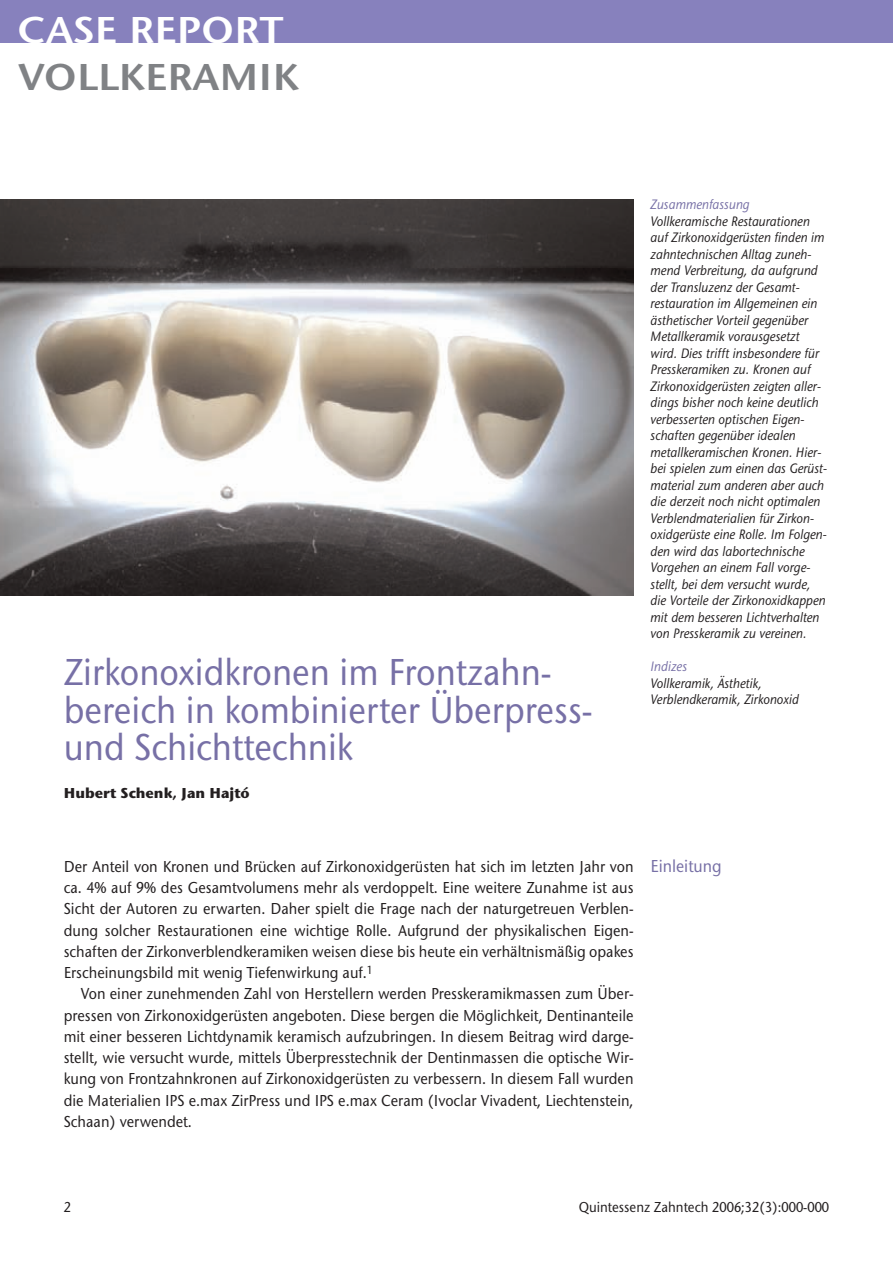
<style>
.page{position:relative;width:893px;height:1263px;background:#fff}
.page>*{position:absolute;margin:0;border:0;box-sizing:border-box;transform-origin:0 0}
.t1{font:500 39px/37.5px "Stone Sans Itc T";color:#7770a6;scale:.9 1}
.t2{font:39px "Stone Sans Itc T Semi";color:#808285;scale:1.1 1}
.t3{font:39px "Stone Sans Itc T Semi";color:#fff;scale:1.1 1}
.t4{font:500 18px "Stone Sans Itc T";color:#7770a6;scale:.9 1}
.t5{font:500 16.5px/21.3px "Stone Sans Itc T";color:#231f20;text-align:justify;scale:.9 1}
.t6{font:500 15px "Stone Sans Itc T";color:#231f20;scale:.9 1}
.t7{font:700 15px "Stone Sans Itc T";color:#231f20}
.t8{font:italic 500 14.25px/16.5px "Stone Sans Itc T";color:#231f20;scale:.9 1}
.t9{font:italic 500 14.25px "Stone Sans Itc T";color:#7770a6;scale:.9 1}
</style>
<div class="page">
<svg style="left:0;top:0;width:893px;height:596px"></svg>
<svg style="left:681px;top:44px;width:183px;height:150px"></svg>
<h1 class="t3" style="left:17px;top:15px;width:243px">CASE REPORT</h1>
<h1 class="t2" style="left:19px;top:62px;width:256px">VOLLKERAMIK</h1>
<h1 class="t1" style="left:64px;top:657px;width:589px">Zirkonoxidkronen im Frontzahn&shy;bereich in kombinierter Überpress&shy;und Schichttechnik</h1>
<p class="t7" style="left:64px;top:787px;width:187px">Hubert Schenk, Jan Hajtó</p>
<p class="t9" style="left:651px;top:199px;width:111px">Zusammenfassung</p>
<p class="t8" style="left:651px;top:214px;width:198px">Vollkeramische Restaurationen auf Zirkonoxidgerüsten finden im zahntechnischen Alltag zuneh&shy;mend Verbreitung, da aufgrund der Transluzenz der Gesamt&shy;restauration im Allgemeinen ein ästhetischer Vorteil gegenüber<br>Metallkeramik vorausgesetzt wird. Dies trifft insbesondere für<br>Presskeramiken zu. Kronen auf<br>Zirkonoxidgerüsten zeigten aller&shy;dings bisher noch keine deutlich verbesserten optischen Eigen&shy;schaften gegenüber idealen metallkeramischen Kronen. Hier&shy;bei spielen zum einen das Gerüst&shy;material zum anderen aber auch die derzeit noch nicht optimalen<br>Verblendmaterialien für Zirkon&shy;oxidgerüste eine Rolle. Im Folgen&shy;den wird das labortechnische<br>Vorgehen an einem Fall vorge&shy;stellt, bei dem versucht wurde, die Vorteile der Zirkonoxidkappen mit dem besseren Lichtverhalten von Presskeramik zu vereinen.</p>
<p class="t9" style="left:651px;top:661px;width:42px">Indizes</p>
<p class="t8" style="left:651px;top:676px;width:166px">Vollkeramik, Ästhetik,<br>Verblendkeramik, Zirkonoxid</p>
<p class="t5" style="left:64px;top:857px;width:635px">Der Anteil von Kronen und Brücken auf Zirkonoxidgerüsten hat sich im letzten Jahr von ca. 4% auf 9% des Gesamtvolumens mehr als verdoppelt. Eine weitere Zunahme ist aus Sicht der Autoren zu erwarten. Daher spielt die Frage nach der naturgetreuen Verblen&shy;dung solcher Restaurationen eine wichtige Rolle. Aufgrund der physikalischen Eigen&shy;schaften der Zirkonverblendkeramiken weisen diese bis heute ein verhältnismäßig opakes Erscheinungsbild mit wenig Tiefenwirkung auf.<sup>1</sup></p>
<p class="t5" style="left:64px;top:985px;width:635px;text-indent:17px">Von einer zunehmenden Zahl von Herstellern werden Presskeramikmassen zum Über&shy;pressen von Zirkonoxidgerüsten angeboten. Diese bergen die Möglichkeit, Dentinanteile mit einer besseren Lichtdynamik keramisch aufzubringen. In diesem Beitrag wird darge&shy;stellt, wie versucht wurde, mittels Überpresstechnik der Dentinmassen die optische Wir&shy;kung von Frontzahnkronen auf Zirkonoxidgerüsten zu verbessern. In diesem Fall wurden die Materialien IPS e.max ZirPress und IPS e.max Ceram (Ivoclar Vivadent, Liechtenstein, Schaan) verwendet.</p>
<p class="t4" style="left:651px;top:859px;width:80px">Einleitung</p>
<p class="t6" style="left:64px;top:1201px;width:10px">2</p>
<p class="t6" style="left:579px;top:1201px;width:280px">Quintessenz Zahntech 2006;32(3):000-000</p>
</div>
